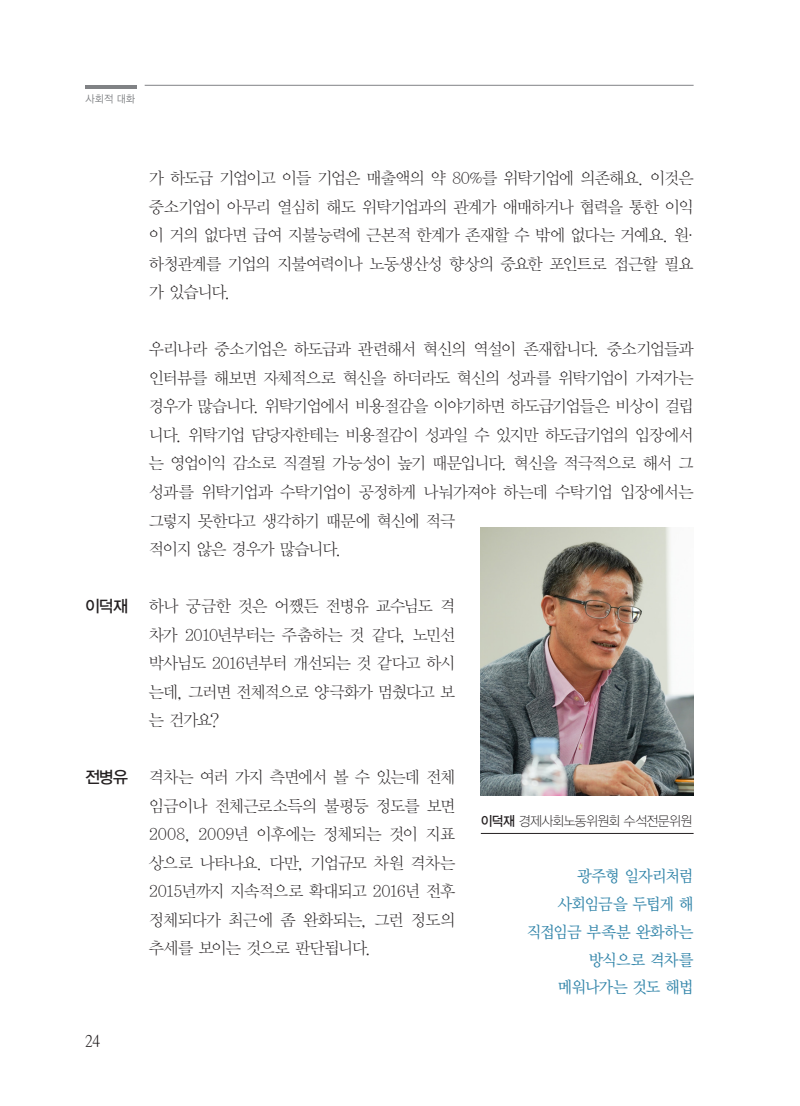
<style>
.page{position:relative;width:800px;height:1106px;background:#fff}
.page>*{position:absolute;margin:0;border:0;box-sizing:border-box;transform-origin:0 0}
.인터뷰_본문_20mm들여쓰기{font:16.5px/28.5px "YDVY Mj O31";letter-spacing:-.06em;color:#231f20;text-align:justify}
.본문_명조{font:16.5px/28.5px "YDVY Mj O31";letter-spacing:-.06em;color:#231f20;text-align:justify}
.t1{font:16.5px "YDVY Mj O33";letter-spacing:-.07em;color:#3486aa;scale:.95 1}
.t2{font:16.5px "YDVY Mj O33";letter-spacing:-.04em;color:#3486aa;scale:.95 1}
.본문_명조-2{font:16.5px "YDVYGO33";letter-spacing:-.05em;color:#231f20}
.t3{font:16.5px "YDVY Mj O520";color:#231f20}
.t4{font:13.5px "YDVYGO31";letter-spacing:-.045em;color:#231f20;scale:.95 1}
.t5{font:10.5px "YDVYGO32";color:#808285;scale:.95 1}
.s1{font-family:"YDVYGO33"}
</style>
<div class="page">
<img style="left:480px;top:527px;width:213px;height:268px">
<hr style="left:480px;top:833px;width:213px;height:1px;background:#231f20">
<hr style="left:85px;top:85px;width:51px;height:3px;background:#808285">
<hr style="left:145px;top:85px;width:548px;height:1px;background:#808285">
<p class="t5" style="left:86px;top:93px;width:53px">사회적 대화</p>
<p class="인터뷰_본문_20mm들여쓰기" style="left:149px;top:164px;width:546px">가 하도급 기업이고 이들 기업은 매출액의 약 80%를 위탁기업에 의존해요. 이것은 중소기업이 아무리 열심히 해도 위탁기업과의 관계가 애매하거나 협력을 통한 이익 이 거의 없다면 급여 지불능력에 근본적 한계가 존재할 수 밖에 없다는 거예요. 원· 하청관계를 기업의 지불여력이나 노동생산성 향상의 중요한 포인트로 접근할 필요 가 있습니다.</p>
<p class="인터뷰_본문_20mm들여쓰기" style="left:149px;top:335px;width:546px;text-align:left">우리나라 중소기업은 하도급과 관련해서 혁신의 역설이 존재합니다. 중소기업들과 인터뷰를 해보면 자체적으로 혁신을 하더라도 혁신의 성과를 위탁기업이 가져가는 경우가 많습니다. 위탁기업에서 비용절감을 이야기하면 하도급기업들은 비상이 걸립 니다. 위탁기업 담당자한테는 비용절감이 성과일 수 있지만 하도급기업의 입장에서 는 영업이익 감소로 직결될 가능성이 높기 때문입니다. 혁신을 적극적으로 해서 그 성과를 위탁기업과 수탁기업이 공정하게 나눠가져야 하는데 수탁기업 입장에서는 그렇지 못한다고 생각하기 때문에 혁신에 적극<br>적이지 않은 경우가 많습니다.</p>
<p class="본문_명조-2" style="left:85px;top:596px;width:44px">이덕재</p>
<p class="본문_명조" style="left:149px;top:592px;width:308px">하나 궁금한 것은 어쨌든 전병유 교수님도 격 차가 2010년부터는 주춤하는 것 같다, 노민선 박사님도 2016년부터 개선되는 것 같다고 하시 는데, 그러면 전체적으로 양극화가 멈췄다고 보 는 건가요?</p>
<p class="본문_명조-2" style="left:85px;top:767px;width:45px">전병유</p>
<p class="본문_명조" style="left:149px;top:763px;width:308px">격차는 여러 가지 측면에서 볼 수 있는데 전체 임금이나 전체근로소득의 불평등 정도를 보면 2008, 2009년 이후에는 정체되는 것이 지표 상으로 나타나요. 다만, 기업규모 차원 격차는 2015년까지 지속적으로 확대되고 2016년 전후 정체되다가 최근에 좀 완화되는, 그런 정도의 추세를 보이는 것으로 판단됩니다.</p>
<p class="t3" style="left:85px;top:1031px;width:16px">24</p>
<p class="t4" style="left:480px;top:813px;width:224px"><span class="s1">이덕재</span> 경제사회노동위원회 수석전문위원</p>
<p class="t1" style="left:577px;top:866px;width:124px">광주형 일자리처럼</p>
<p class="t1" style="left:557px;top:894px;width:145px">사회임금을 두텁게 해</p>
<p class="t2" style="left:526px;top:922px;width:177px">직접임금 부족분 완화하는</p>
<p class="t1" style="left:588px;top:949px;width:112px">방식으로 격차를</p>
<p class="t1" style="left:557px;top:977px;width:144px">메워나가는 것도 해법</p>
</div>
